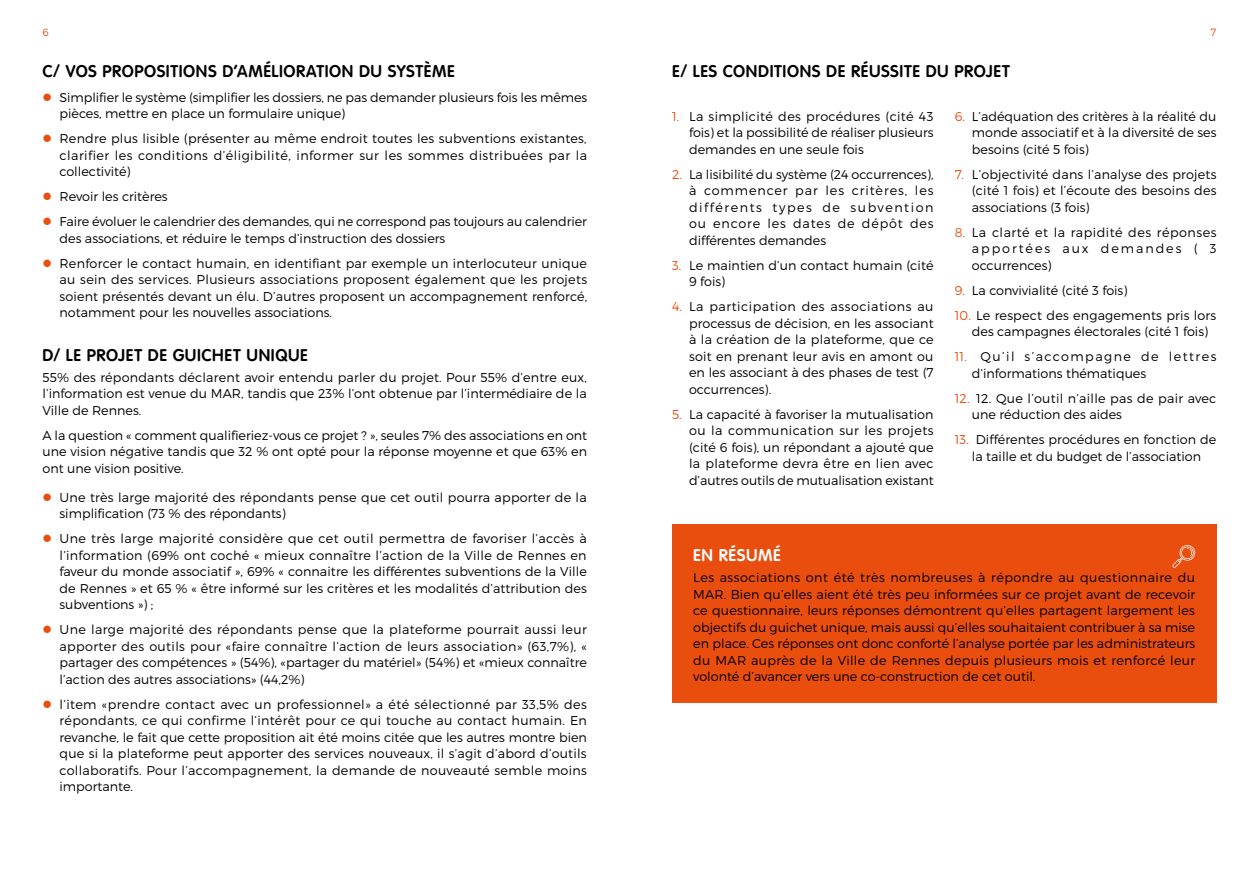
<style>
.page{position:relative;width:1259px;height:893px;background:#fff}
.page>*{position:absolute;margin:0;border:0;box-sizing:border-box;transform-origin:0 0}
.t1{font:700 16.5px "Volkswagen Serial";letter-spacing:.035em;color:#000}
.t2{font:700 16.5px "Volkswagen Serial";letter-spacing:.035em;color:#fff}
.t3{font:300 12.75px/16.5px "Montserrat";color:#000;text-align:justify}
.t4{font:300 10.5px "Montserrat";color:#e94e0f}
.s1{color:#e94e0f}
</style>
<div class="page">
<div style="left:672px;top:524px;width:544px;height:178px;background:#e94e0f"></div>
<svg style="left:1172px;top:545px;width:23px;height:23px"></svg>
<p class="t4" style="left:43px;top:25px;width:8px">6</p>
<p class="t4" style="left:1210px;top:25px;width:7px">7</p>
<p class="t1" style="left:43px;top:61px;width:414px">C/ VOS PROPOSITIONS D’AMÉLIORATION DU SYSTÈME</p>
<p class="t3" style="left:60px;top:89px;width:529px">Simplifier le système (simplifier les dossiers, ne pas demander plusieurs fois les mêmes pièces, mettre en place un formulaire unique)</p>
<p class="t3" style="left:60px;top:130px;width:529px">Rendre plus lisible (présenter au même endroit toutes les subventions existantes, clarifier les conditions d’éligibilité, informer sur les sommes distribuées par la collectivité)</p>
<p class="t3" style="left:60px;top:184px;width:529px;line-height:25px">Revoir les critères<br>Faire évoluer le calendrier des demandes, qui ne correspond pas toujours au calendrier</p>
<p class="t3" style="left:60px;top:225px;width:529px;line-height:25px">des associations, et réduire le temps d’instruction des dossiers<br>Renforcer le contact humain, en identifiant par exemple un interlocuteur unique</p>
<p class="t3" style="left:60px;top:271px;width:529px">au sein des services. Plusieurs associations proposent également que les projets soient présentés devant un élu. D’autres proposent un accompagnement renforcé, notamment pour les nouvelles associations.</p>
<p class="t1" style="left:43px;top:345px;width:267px">D/ LE PROJET DE GUICHET UNIQUE</p>
<p class="t3" style="left:43px;top:368px;width:546px">55% des répondants déclarent avoir entendu parler du projet. Pour 55% d’entre eux, l’information est venue du MAR, tandis que 23% l’ont obtenue par l’intermédiaire de la Ville de Rennes.</p>
<p class="t3" style="left:43px;top:426px;width:546px">A la question « comment qualifieriez-vous ce projet ? », seules 7% des associations en ont une vision négative tandis que 32 % ont opté pour la réponse moyenne et que 63% en ont une vision positive.</p>
<p class="t3" style="left:60px;top:489px;width:529px">Une très large majorité des répondants pense que cet outil pourra apporter de la simplification (73 % des répondants)</p>
<p class="t3" style="left:60px;top:530px;width:529px">Une très large majorité considère que cet outil permettra de favoriser l’accès à l’information (69% ont coché « mieux connaître l’action de la Ville de Rennes en faveur du monde associatif », 69% « connaitre les différentes subventions de la Ville de Rennes » et 65 % « être informé sur les critères et les modalités d’attribution des subventions ») ;</p>
<p class="t3" style="left:60px;top:621px;width:529px">Une large majorité des répondants pense que la plateforme pourrait aussi leur apporter des outils pour «faire connaître l’action de leurs association» (63,7%), « partager des compétences » (54%), «partager du matériel» (54%) et «mieux connaître l’action des autres associations» (44,2%)</p>
<p class="t3" style="left:60px;top:696px;width:529px">l’item «prendre contact avec un professionnel» a été sélectionné par 33,5% des répondants, ce qui confirme l’intérêt pour ce qui touche au contact humain. En revanche, le fait que cette proposition ait été moins citée que les autres montre bien que si la plateforme peut apporter des services nouveaux, il s’agit d’abord d’outils collaboratifs. Pour l’accompagnement, la demande de nouveauté semble moins importante.</p>
<p class="t1" style="left:672px;top:61px;width:339px">E/ LES CONDITIONS DE RÉUSSITE DU PROJET</p>
<p class="t3" style="left:689px;top:108px;width:246px;text-indent:-17px"><span class="s1">1.</span> La simplicité des procédures (cité 43 fois) et la possibilité de réaliser plusieurs demandes en une seule fois</p>
<p class="t3" style="left:689px;top:166px;width:246px;text-indent:-17px"><span class="s1">2.</span> La lisibilité du système (24 occurrences), à commencer par les critères, les différents types de subvention ou encore les dates de dépôt des différentes demandes</p>
<p class="t3" style="left:689px;top:257px;width:246px;text-indent:-17px"><span class="s1">3.</span> Le maintien d’un contact humain (cité<br>9 fois)</p>
<p class="t3" style="left:689px;top:298px;width:246px;text-indent:-17px"><span class="s1">4.</span> La participation des associations au processus de décision, en les associant à la création de la plateforme, que ce soit en prenant leur avis en amont ou en les associant à des phases de test (7 occurrences).</p>
<p class="t3" style="left:689px;top:406px;width:246px;text-indent:-17px"><span class="s1">5.</span> La capacité à favoriser la mutualisation ou la communication sur les projets (cité 6 fois), un répondant a ajouté que la plateforme devra être en lien avec d’autres outils de mutualisation existant</p>
<p class="t3" style="left:972px;top:108px;width:246px;text-indent:-17px"><span class="s1">6.</span> L’adéquation des critères à la réalité du monde associatif et à la diversité de ses besoins (cité 5 fois)</p>
<p class="t3" style="left:972px;top:166px;width:246px;text-indent:-17px"><span class="s1">7.</span> L’objectivité dans l’analyse des projets (cité 1 fois) et l’écoute des besoins des associations (3 fois)</p>
<p class="t3" style="left:972px;top:224px;width:246px;text-indent:-17px"><span class="s1">8.</span> La clarté et la rapidité des réponses apportées aux demandes ( 3 occurrences)</p>
<p class="t3" style="left:955px;top:282px;width:174px"><span class="s1">9.</span> La convivialité (cité 3 fois)</p>
<p class="t3" style="left:972px;top:307px;width:246px;text-indent:-17px"><span class="s1">10.</span> Le respect des engagements pris lors des campagnes électorales (cité 1 fois)</p>
<p class="t3" style="left:972px;top:348px;width:246px;text-indent:-17px"><span class="s1">11.</span> Qu’il s’accompagne de lettres d’informations thématiques</p>
<p class="t3" style="left:972px;top:390px;width:246px;text-indent:-17px"><span class="s1">12.</span> 12. Que l’outil n’aille pas de pair avec une réduction des aides</p>
<p class="t3" style="left:955px;top:431px;width:263px;text-align:center"><span class="s1">13.</span> Différentes procédures en fonction de la taille et du budget de l’association</p>
<p class="t2" style="left:693px;top:545px;width:89px">EN RÉSUMÉ</p>
<p class="t3" style="left:693px;top:569px;width:503px">Les associations ont été très nombreuses à répondre au questionnaire du MAR. Bien qu’elles aient été très peu informées sur ce projet avant de recevoir ce questionnaire, leurs réponses démontrent qu’elles partagent largement les objectifs du guichet unique, mais aussi qu’elles souhaitaient contribuer à sa mise en place. Ces réponses ont donc conforté l’analyse portée par les administrateurs du MAR auprès de la Ville de Rennes depuis plusieurs mois et renforcé leur volonté d’avancer vers une co-construction de cet outil.</p>
</div>
